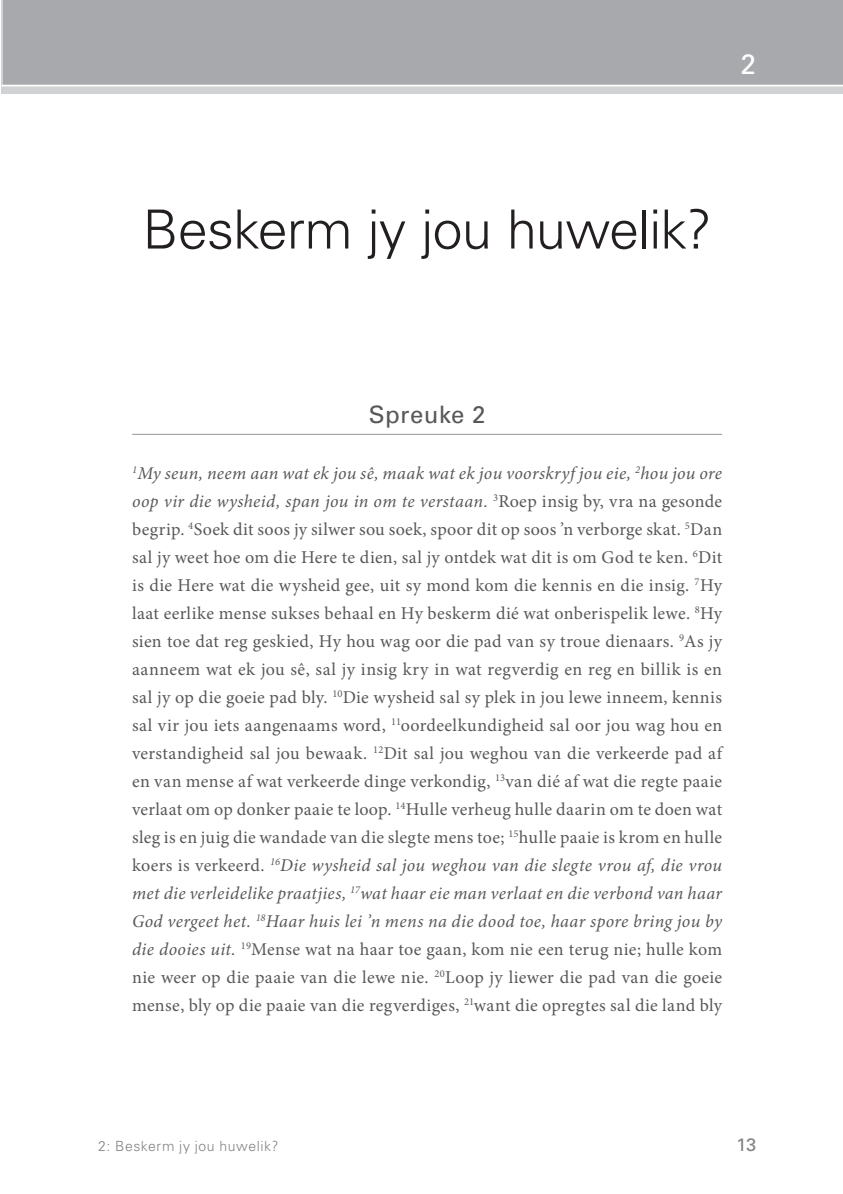
<style>
.page{position:relative;width:843px;height:1194px;background:#fff}
.page>*{position:absolute;margin:0;border:0;box-sizing:border-box;transform-origin:0 0}
.Heading{font:300 54px "Univers";letter-spacing:-.015em;color:#231f20}
.t1{font:28px "Univers";color:#fff}
.Scripture_head{font:24px "Univers";letter-spacing:.015em;color:#57585a}
.Scripture{font:18px/28px "Minion Pro";letter-spacing:.02em;color:#57585a;text-align:justify}
.t2{font:18px "Univers";color:#808285}
.t3{font:300 14px "Univers";letter-spacing:.045em;color:#808285}
.s1{font-style:italic}
</style>
<div class="page">
<div style="left:2px;top:0;width:840px;height:93px;background:#d1d2d4"></div>
<div style="left:3px;top:0;width:839px;height:87px;background:#a8a9ad"></div>
<hr style="left:2px;top:85px;width:840px;height:2px;background:#fff">
<hr style="left:132px;top:434px;width:590px;height:1px;background:#939598">
<p class="t1" style="left:740px;top:46px;width:17px">2</p>
<p class="Heading" style="left:142px;top:197px;width:570px">Beskerm jy jou huwelik?</p>
<p class="Scripture_head" style="left:369px;top:399px;width:118px">Spreuke 2</p>
<p class="Scripture" style="left:132px;top:459px;width:591px"><sup>1</sup><span class="s1">My seun, neem aan wat ek jou sê, maak wat ek jou voorskryf jou eie,</span> <sup>2</sup><span class="s1">hou jou ore oop vir die wysheid, span jou in om te verstaan.</span> <sup>3</sup>Roep insig by, vra na gesonde begrip. <sup>4</sup>Soek dit soos jy silwer sou soek, spoor dit op soos ’n verborge skat. <sup>5</sup>Dan sal jy weet hoe om die Here te dien, sal jy ontdek wat dit is om God te ken. <sup>6</sup>Dit is die Here wat die wysheid gee, uit sy mond kom die kennis en die insig. <sup>7</sup>Hy laat eerlike mense sukses behaal en Hy beskerm dié wat onberispelik lewe. <sup>8</sup>Hy sien toe dat reg geskied, Hy hou wag oor die pad van sy troue dienaars. <sup>9</sup>As jy aanneem wat ek jou sê, sal jy insig kry in wat regverdig en reg en billik is en sal jy op die goeie pad bly. <sup>10</sup>Die wysheid sal sy plek in jou lewe inneem, kennis sal vir jou iets aangenaams word, <sup>11</sup>oordeelkundigheid sal oor jou wag hou en verstandigheid sal jou bewaak. <sup>12</sup>Dit sal jou weghou van die verkeerde pad af en van mense af wat verkeerde dinge verkondig, <sup>13</sup>van dié af wat die regte paaie verlaat om op donker paaie te loop. <sup>14</sup>Hulle verheug hulle daarin om te doen wat sleg is en juig die wandade van die slegte mens toe; <sup>15</sup>hulle paaie is krom en hulle koers is verkeerd. <sup>16</sup><span class="s1">Die wysheid sal jou weghou van die slegte vrou af, die vrou met die verleidelike praatjies,</span> <sup>17</sup><span class="s1">wat haar eie man verlaat en die verbond van haar God vergeet het.</span> <sup>18</sup><span class="s1">Haar huis lei ’n mens na die dood toe, haar spore bring jou by die dooies uit.</span> <sup>19</sup>Mense wat na haar toe gaan, kom nie een terug nie; hulle kom nie weer op die paaie van die lewe nie. <sup>20</sup>Loop jy liewer die pad van die goeie mense, bly op die paaie van die regverdiges, <sup>21</sup>want die opregtes sal die land bly</p>
<p class="t3" style="left:98px;top:1137px;width:182px">2: Beskerm jy jou huwelik?</p>
<p class="t2" style="left:735px;top:1133px;width:22px">13</p>
</div>
